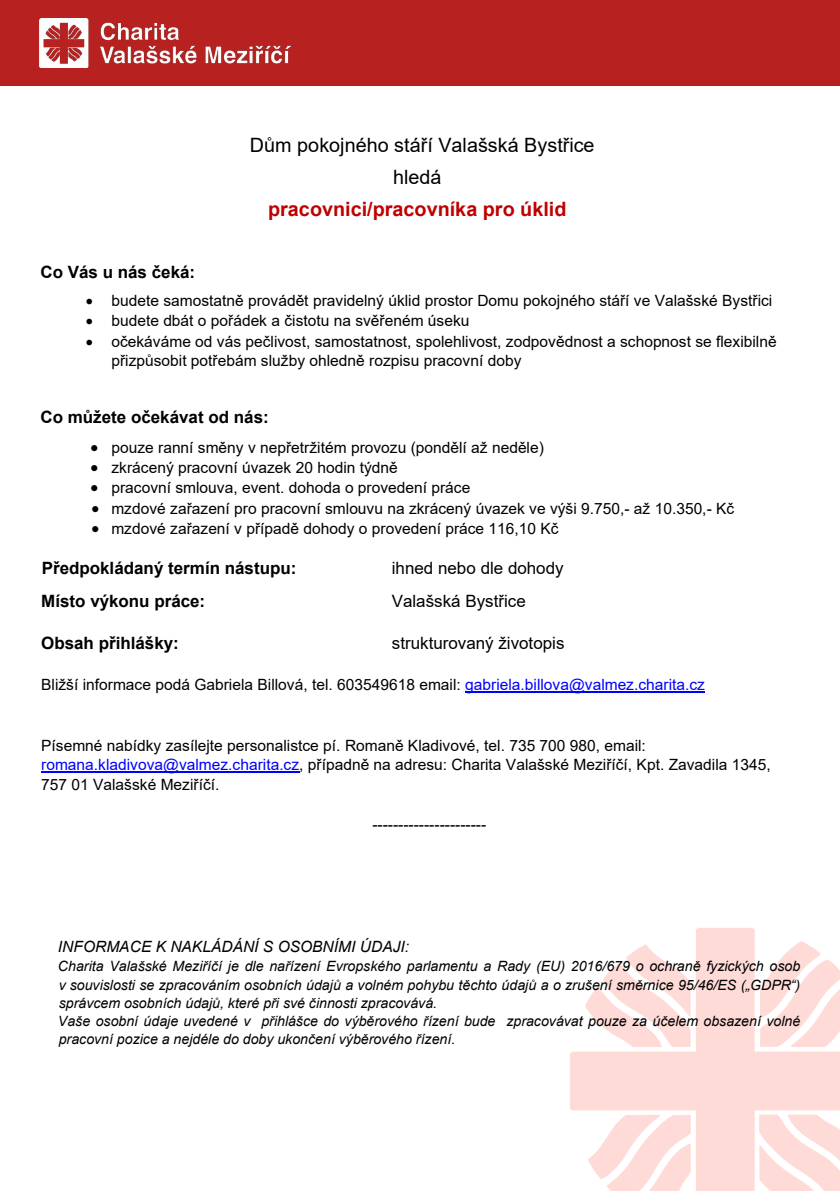
<style>
.page{position:relative;width:840px;height:1191px;background:#fff}
.page>*{position:absolute;margin:0;border:0;box-sizing:border-box;transform-origin:0 0}
.t1{font:19.8px/32px "Arial";color:#000;text-align:center}
.t2{font:700 19.8px "Arial";color:#c00000}
.t3{font:700 17px "Arial";color:#000}
.t4{font:17px "Arial";color:#000}
.t5{font:15.6px/19.2px "Arial";color:#000}
.t6{font:italic 15.6px "Arial";color:#000}
.t7{font:italic 14.2px/18px "Arial";color:#000}
.s1{color:#00f}
</style>
<div class="page">
<img style="left:570px;top:928px;width:269px;height:263px">
<hr style="left:465px;top:691px;width:239px;height:2px;background:#00f">
<hr style="left:41px;top:772px;width:258px;height:1px;background:#00f">
<div style="left:0;top:0;width:839px;height:86px;background:#b72221"></div>
<img style="left:39px;top:18px;width:251px;height:49px">
<p class="t1" style="left:250px;top:129px;width:346px">Dům pokojného stáří Valašská Bystřice hledá</p>
<p class="t2" style="left:268px;top:195px;width:300px">pracovnici/pracovníka pro úklid</p>
<p class="t3" style="left:40px;top:260px;width:156px">Co Vás u nás čeká:</p>
<p class="t5" style="left:86px;top:291px;width:687px">• budete samostatně provádět pravidelný úklid prostor Domu pokojného stáří ve Valašské Bystřici</p>
<p class="t5" style="left:86px;top:311px;width:385px">• budete dbát o pořádek a čistotu na svěřeném úseku</p>
<p class="t5" style="left:111px;top:331px;width:666px;text-indent:-25px">• očekáváme od vás pečlivost, samostatnost, spolehlivost, zodpovědnost a schopnost se flexibilně přizpůsobit potřebám služby ohledně rozpisu pracovní doby</p>
<p class="t3" style="left:40px;top:405px;width:230px">Co můžete očekávat od nás:</p>
<p class="t5" style="left:90px;top:437px;width:454px">• pouze ranní směny v nepřetržitém provozu (pondělí až neděle)</p>
<p class="t5" style="left:90px;top:458px;width:308px">• zkrácený pracovní úvazek 20 hodin týdně</p>
<p class="t5" style="left:90px;top:478px;width:381px">• pracovní smlouva, event. dohoda o provedení práce</p>
<p class="t5" style="left:91px;top:498px;width:644px">• mzdové zařazení pro pracovní smlouvu na zkrácený úvazek ve výši 9.750,- až 10.350,- Kč</p>
<p class="t5" style="left:91px;top:519px;width:468px">• mzdové zařazení v případě dohody o provedení práce 116,10 Kč</p>
<p class="t3" style="left:42px;top:555px;width:256px">Předpokládaný termín nástupu:</p>
<p class="t4" style="left:391px;top:556px;width:173px">ihned nebo dle dohody</p>
<p class="t3" style="left:41px;top:589px;width:165px">Místo výkonu práce:</p>
<p class="t4" style="left:391px;top:589px;width:135px">Valašská Bystřice</p>
<p class="t3" style="left:41px;top:631px;width:139px">Obsah přihlášky:</p>
<p class="t4" style="left:391px;top:631px;width:174px">strukturovaný životopis</p>
<p class="t5" style="left:41px;top:675px;width:665px">Bližší informace podá Gabriela Billová, tel. 603549618 email: <span class="s1">gabriela.billova@valmez.charita.cz</span></p>
<p class="t5" style="left:41px;top:736px;width:730px">Písemné nabídky zasílejte personalistce pí. Romaně Kladivové, tel. 735 700 980, email: <span class="s1">romana.kladivova@valmez.charita.cz</span>, případně na adresu: Charita Valašské Meziříčí, Kpt. Zavadila 1345,<br>757 01 Valašské Meziříčí.</p>
<p class="t6" style="left:372px;top:814px;width:115px">----------------------</p>
<p class="t6" style="left:58px;top:937px;width:352px">INFORMACE K NAKLÁDÁNÍ S OSOBNÍMI ÚDAJI:</p>
<p class="t7" style="left:58px;top:957px;width:743px">Charita Valašské Meziříčí je dle nařízení Evropského parlamentu a Rady (EU) 2016/679 o ochraně fyzických osob v souvislosti se zpracováním osobních údajů a volném pohybu těchto údajů a o zrušení směrnice 95/46/ES („GDPR“) správcem osobních údajů, které při své činnosti zpracovává.<br>Vaše osobní údaje uvedené v přihlášce do výběrového řízení bude zpracovávat pouze za účelem obsazení volné pracovní pozice a nejdéle do doby ukončení výběrového řízení.</p>
</div>
